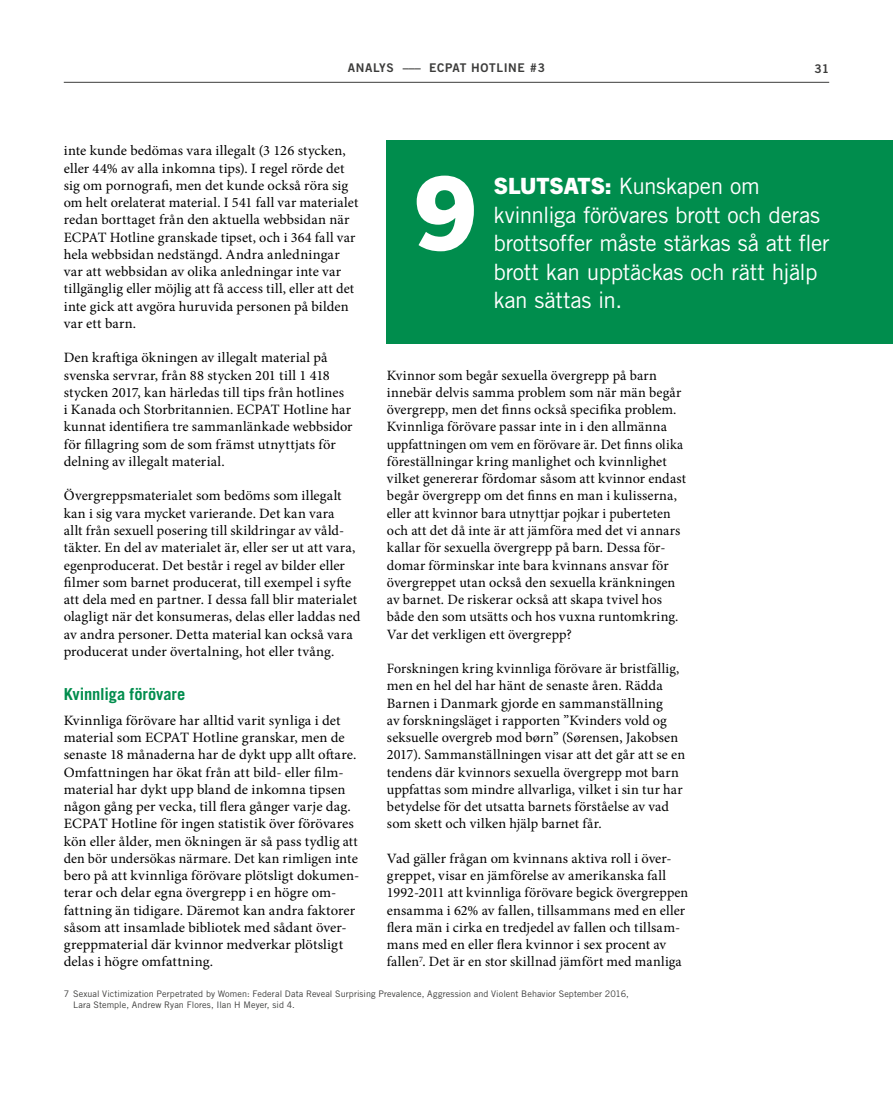
<style>
.page{position:relative;width:893px;height:1106px;background:#fff}
.page>*{position:absolute;margin:0;border:0;box-sizing:border-box;transform-origin:0 0}
.t1{font:800 102px "Trade Gothic Next LT Pro";color:#fff}
.t2{font:22.5px/28.5px "Trade Gothic LT Std";letter-spacing:-.015em;color:#fff}
.t3{font:700 16.5px "Trade Gothic LT Std";letter-spacing:-.005em;color:#008d4d}
.t4{font:14.25px/17.2px "Minion Pro";letter-spacing:.01em;color:#000}
.t5{font:12px "Trade Gothic LT Std Bd 2";letter-spacing:.05em;color:#3c3c3b}
.t6{font:9px/10.8px "Trade Gothic LT Std";letter-spacing:.01em;color:#3c3c3b}
.s1{font-family:"Trade Gothic Next LT Pro";font-weight:800}
</style>
<div class="page">
<div style="left:387px;top:140px;width:506px;height:203px;background:#008d4d"></div>
<hr style="left:64px;top:82px;width:765px;height:1px;background:#3c3c3b">
<p class="t5" style="left:348px;top:61px;width:199px">ANALYS ––– ECPAT HOTLINE #3</p>
<p class="t5" style="left:814px;top:61px;width:16px">31</p>
<p class="t4" style="left:64px;top:142px;width:296px">inte kunde bedömas vara illegalt (3 126 stycken, eller 44% av alla inkomna tips). I regel rörde det sig om pornografi, men det kunde också röra sig om helt orelaterat material. I 541 fall var materialet redan borttaget från den aktuella webbsidan när ECPAT Hotline granskade tipset, och i 364 fall var hela webbsidan nedstängd. Andra anledningar var att webbsidan av olika anledningar inte var tillgänglig eller möjlig att få access till, eller att det inte gick att avgöra huruvida personen på bilden var ett barn.</p>
<p class="t4" style="left:64px;top:349px;width:290px">Den kraftiga ökningen av illegalt material på svenska servrar, från 88 stycken 201 till 1 418 stycken 2017, kan härledas till tips från hotlines<br>i Kanada och Storbritannien. ECPAT Hotline har kunnat identifiera tre sammanlänkade webbsidor för fillagring som de som främst utnyttjats för delning av illegalt material.</p>
<p class="t4" style="left:64px;top:487px;width:298px">Övergreppsmaterialet som bedöms som illegalt kan i sig vara mycket varierande. Det kan vara<br>allt från sexuell posering till skildringar av våld&shy;täkter. En del av materialet är, eller ser ut att vara, egenproducerat. Det består i regel av bilder eller filmer som barnet producerat, till exempel i syfte att dela med en partner. I dessa fall blir materialet olagligt när det konsumeras, delas eller laddas ned av andra personer. Detta material kan också vara producerat under övertalning, hot eller tvång.</p>
<p class="t3" style="left:64px;top:684px;width:123px">Kvinnliga förövare</p>
<p class="t4" style="left:64px;top:711px;width:297px">Kvinnliga förövare har alltid varit synliga i det material som ECPAT Hotline granskar, men de senaste 18 månaderna har de dykt upp allt oftare.<br>Omfattningen har ökat från att bild- eller film&shy;material har dykt upp bland de inkomna tipsen någon gång per vecka, till flera gånger varje dag.<br>ECPAT Hotline för ingen statistik över förövares kön eller ålder, men ökningen är så pass tydlig att den bör undersökas närmare. Det kan rimligen inte bero på att kvinnliga förövare plötsligt dokumen&shy;terar och delar egna övergrepp i en högre om&shy;fattning än tidigare. Däremot kan andra faktorer såsom att insamlade bibliotek med sådant över&shy;greppmaterial där kvinnor medverkar plötsligt delas i högre omfattning.</p>
<p class="t6" style="left:73px;top:988px;width:557px;text-indent:-9px">7 Sexual Victimization Perpetrated by Women: Federal Data Reveal Surprising Prevalence, Aggression and Violent Behavior September 2016,<br>Lara Stemple, Andrew Ryan Flores, Ilan H Meyer, sid 4.</p>
<h1 class="t1" style="left:415px;top:142px;width:62px">9</h1>
<h2 class="t2" style="left:493px;top:172px;width:338px"><span class="s1">SLUTSATS:</span> Kunskapen om kvinnliga förövares brott och deras brottsoffer måste stärkas så att fler brott kan upptäckas och rätt hjälp kan sättas in.</h2>
<p class="t4" style="left:387px;top:366px;width:301px">Kvinnor som begår sexuella övergrepp på barn innebär delvis samma problem som när män begår övergrepp, men det finns också specifika problem.<br>Kvinnliga förövare passar inte in i den allmänna uppfattningen om vem en förövare är. Det finns olika föreställningar kring manlighet och kvinnlighet vilket genererar fördomar såsom att kvinnor endast begår övergrepp om det finns en man i kulisserna, eller att kvinnor bara utnyttjar pojkar i puberteten och att det då inte är att jämföra med det vi annars kallar för sexuella övergrepp på barn. Dessa för&shy;domar förminskar inte bara kvinnans ansvar för övergreppet utan också den sexuella kränkningen av barnet. De riskerar också att skapa tvivel hos både den som utsätts och hos vuxna runtomkring.<br>Var det verkligen ett övergrepp?</p>
<p class="t4" style="left:387px;top:660px;width:300px">Forskningen kring kvinnliga förövare är bristfällig, men en hel del har hänt de senaste åren. Rädda Barnen i Danmark gjorde en sammanställning<br>av forskningsläget i rapporten ”Kvinders vold og seksuelle overgreb mod børn” (Sørensen, Jakobsen 2017). Sammanställningen visar att det går att se en tendens där kvinnors sexuella övergrepp mot barn uppfattas som mindre allvarliga, vilket i sin tur har betydelse för det utsatta barnets förståelse av vad som skett och vilken hjälp barnet får. <sup>1</sup></p>
<p class="t4" style="left:387px;top:849px;width:303px">Vad gäller frågan om kvinnans aktiva roll i över&shy;greppet, visar en jämförelse av amerikanska fall 1992-2011 att kvinnliga förövare begick övergreppen ensamma i 62% av fallen, tillsammans med en eller flera män i cirka en tredjedel av fallen och tillsam&shy;mans med en eller flera kvinnor i sex procent av fallen<sup>7</sup>. Det är en stor skillnad jämfört med manliga</p>
</div>
